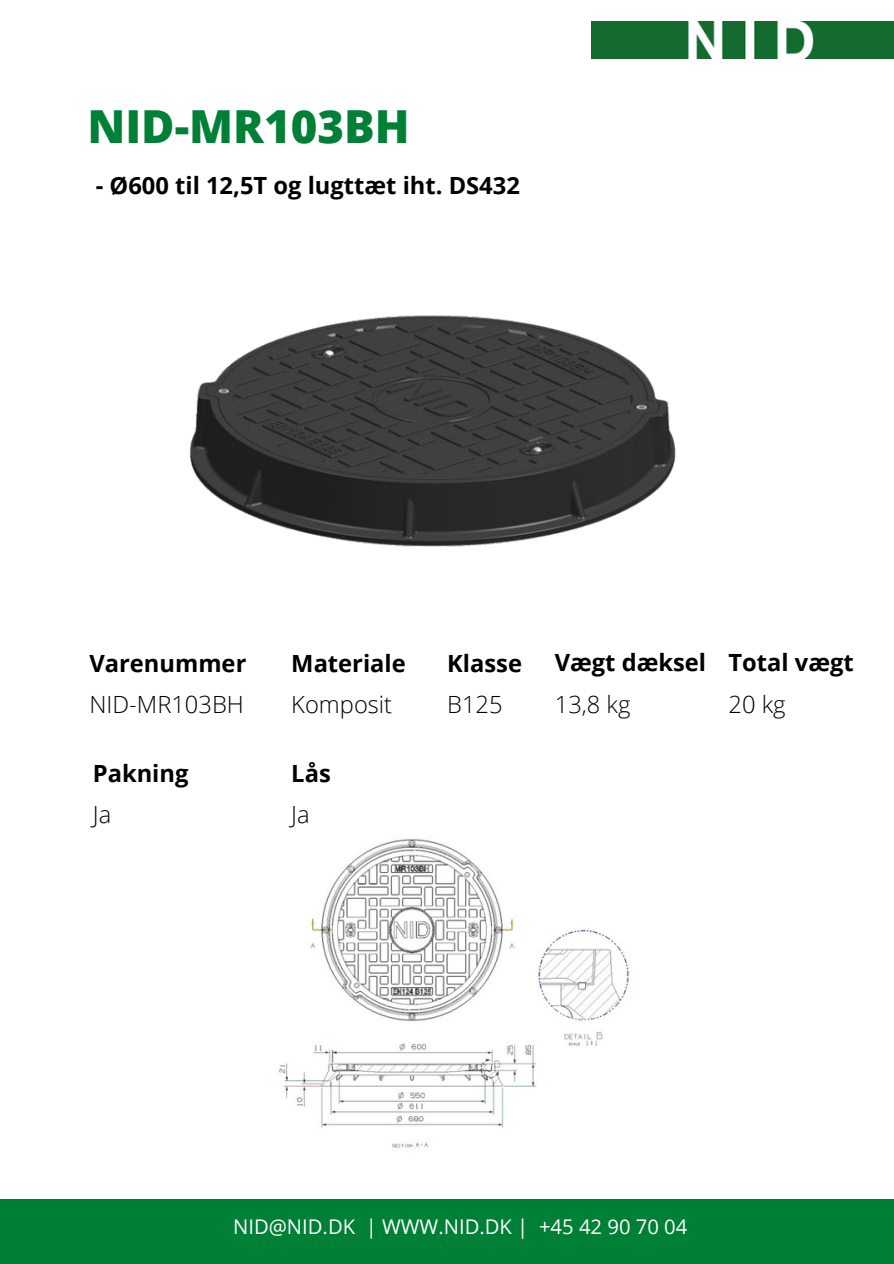
<style>
.page{position:relative;width:894px;height:1264px;background:#fff}
.page>*{position:absolute;margin:0;border:0;box-sizing:border-box;transform-origin:0 0}
.t1{font:800 45.45px "Open Sans";color:#008037}
.t2{font:700 23.7px "Open Sans";color:#000}
.t3{font:300 23.7px "Open Sans";color:#000}
.t4{font:20.25px "Open Sans";color:#fff}
</style>
<div class="page">
<img style="left:591px;top:21px;width:302px;height:38px">
<div style="left:0;top:1199px;width:893px;height:64px;background:#008037"></div>
<img style="left:189px;top:315px;width:487px;height:232px">
<img style="left:278px;top:839px;width:351px;height:309px">
<h1 class="t1" style="left:87px;top:92px;width:323px">NID-MR103BH</h1>
<p class="t2" style="left:96px;top:168px;width:425px">- Ø600 til 12,5T og lugttæt iht. DS432</p>
<p class="t2" style="left:89px;top:646px;width:158px">Varenummer</p>
<p class="t3" style="left:89px;top:688px;width:156px">NID-MR103BH</p>
<p class="t2" style="left:93px;top:756px;width:97px">Pakning</p>
<p class="t3" style="left:93px;top:798px;width:20px">Ja</p>
<p class="t2" style="left:291px;top:646px;width:116px">Materiale</p>
<p class="t3" style="left:291px;top:688px;width:102px">Komposit</p>
<p class="t2" style="left:291px;top:756px;width:41px">Lås</p>
<p class="t3" style="left:291px;top:798px;width:20px">Ja</p>
<p class="t2" style="left:447px;top:646px;width:76px">Klasse</p>
<p class="t3" style="left:447px;top:688px;width:57px">B125</p>
<p class="t2" style="left:554px;top:646px;width:153px">Vægt dæksel</p>
<p class="t3" style="left:554px;top:688px;width:77px">13,8 kg</p>
<p class="t2" style="left:728px;top:646px;width:127px">Total vægt</p>
<p class="t3" style="left:728px;top:688px;width:58px">20 kg</p>
<p class="t4" style="left:233px;top:1212px;width:455px">NID@NID.DK | WWW.NID.DK | +45 42 90 70 04</p>
</div>
